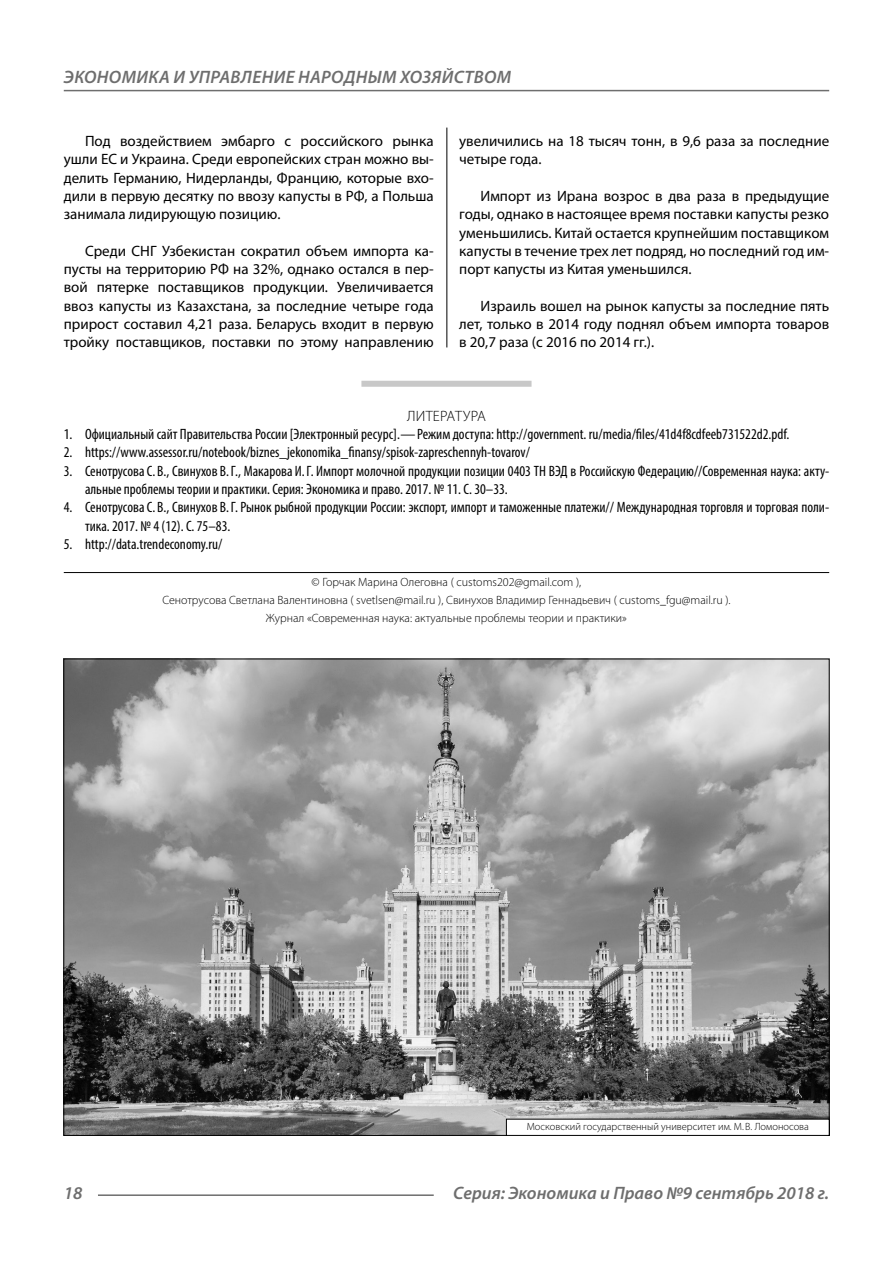
<style>
.page{position:relative;width:893px;height:1263px;background:#fff}
.page>*{position:absolute;margin:0;border:0;box-sizing:border-box;transform-origin:0 0}
.t1{font:italic 600 18px "Myriad Pro";color:#6e6e6e}
.Normal{font:15px/18.3px "Myriad Pro";color:#000;text-align:justify}
.t2{font:condensed 15px/18.3px "Myriad Pro";color:#000}
.Literature{font:300 15px "Myriad Pro";letter-spacing:.02em;color:#000}
.Copy{font:300 12px/18.3px "Myriad Pro";color:#000;text-align:center}
.Author-doc{font:300 10.5px "Myriad Pro";color:#000}
</style>
<div class="page">
<hr style="left:446px;top:128px;width:1px;height:219px;background:#000">
<hr style="left:98px;top:1194px;width:336px;height:2px;background:#6e6e6e">
<hr style="left:64px;top:90px;width:765px;height:1px;background:#6e6e6e">
<div style="left:361px;top:381px;width:170px;height:6px;background:#c8c8c8"></div>
<hr style="left:64px;top:572px;width:765px;height:1px;background:#000">
<img style="left:65px;top:661px;width:763px;height:473px">
<div style="left:506px;top:1119px;width:323px;height:16px;background:#fff"></div>
<div style="left:506px;top:1119px;width:324px;height:17px;border:1px solid #000"></div>
<p class="t1" style="left:64px;top:66px;width:24px">Экономика</p>
<p class="t1" style="left:174px;top:66px;width:27px">и управление</p>
<p class="t1" style="left:298px;top:66px;width:13px">народн</p>
<p class="t1" style="left:368px;top:66px;width:99px">ым хозяйством</p>
<p class="Normal" style="left:64px;top:131px;width:371px;text-indent:21px">Под воздействием эмбарго с российского рынка ушли ЕС и Украина. Среди европейских стран можно вы&shy;делить Германию, Нидерланды, Францию, которые вхо&shy;дили в первую десятку по ввозу капусты в РФ, а Польша занимала лидирующую позицию.</p>
<p class="Normal" style="left:64px;top:241px;width:371px;text-indent:21px">Среди СНГ Узбекистан сократил объем импорта ка&shy;пусты на территорию РФ на 32%, однако остался в пер&shy;вой пятерке поставщиков продукции. Увеличивается ввоз капусты из Казахстана, за последние четыре года прирост составил 4,21 раза. Беларусь входит в первую тройку поставщиков, поставки по этому направлению</p>
<p class="Normal" style="left:459px;top:131px;width:371px">увеличились на 18 тысяч тонн, в 9,6 раза за последние четыре года.</p>
<p class="Normal" style="left:459px;top:186px;width:371px;text-indent:21px">Импорт из Ирана возрос в два раза в предыдущие годы, однако в настоящее время поставки капусты резко уменьшились. Китай остается крупнейшим поставщиком капусты в течение трех лет подряд, но последний год им&shy;порт капусты из Китая уменьшился.</p>
<p class="Normal" style="left:459px;top:296px;width:371px;text-indent:21px">Израиль вошел на рынок капусты за последние пять лет, только в 2014 году поднял объем импорта товаров в 20,7 раза (с 2016 по 2014 гг.).</p>
<p class="Literature" style="left:407px;top:407px;width:80px">ЛИТЕРАТУРА</p>
<p class="t2" style="left:64px;top:425px;width:727px">1. Официальный сайт Правительства России [Электронный ресурс].—Режим доступа: http://government. ru/media/files/41d4f8cdfeeb731522d2.pdf.</p>
<p class="t2" style="left:64px;top:443px;width:468px">2. https://www.assessor.ru/notebook/biznes_jekonomika_finansy/spisok-zapreschennyh-tovarov/</p>
<p class="t2" style="left:85px;top:461px;width:746px;text-indent:-21px">3. Сенотрусова С. В., Свинухов В.Г., Макарова И.Г. Импорт молочной продукции позиции 0403 ТН ВЭД в Российскую Федерацию//Современная наука: акту&shy;альные проблемы теории и практики. Серия: Экономика и право. 2017. № 11. С. 30–33.</p>
<p class="t2" style="left:85px;top:498px;width:746px;text-indent:-21px">4. Сенотрусова С. В., Свинухов В.Г. Рынок рыбной продукции России: экспорт, импорт и таможенные платежи// Международная торговля и торговая поли&shy;тика. 2017. № 4 (12). С. 75–83.</p>
<p class="t2" style="left:64px;top:535px;width:160px">5. http://data.trendeconomy.ru/</p>
<p class="Copy" style="left:162px;top:572px;width:570px">© Горчак Марина Олеговна ( customs202@gmail.com ),<br>Сенотрусова Светлана Валентиновна ( svetlsen@mail.ru ), Свинухов Владимир Геннадьевич ( customs_fgu@mail.ru ).<br>Журнал «Современная наука: актуальные проблемы теории и практики»</p>
<p class="Author-doc" style="left:527px;top:1120px;width:284px">Московский государственный университет им. М.В. Ломоносова</p>
<p class="t1" style="left:64px;top:1182px;width:20px">18</p>
<p class="t1" style="left:453px;top:1182px;width:377px">Серия: Экономика и Право №9 сентябрь 2018 г.</p>
</div>
